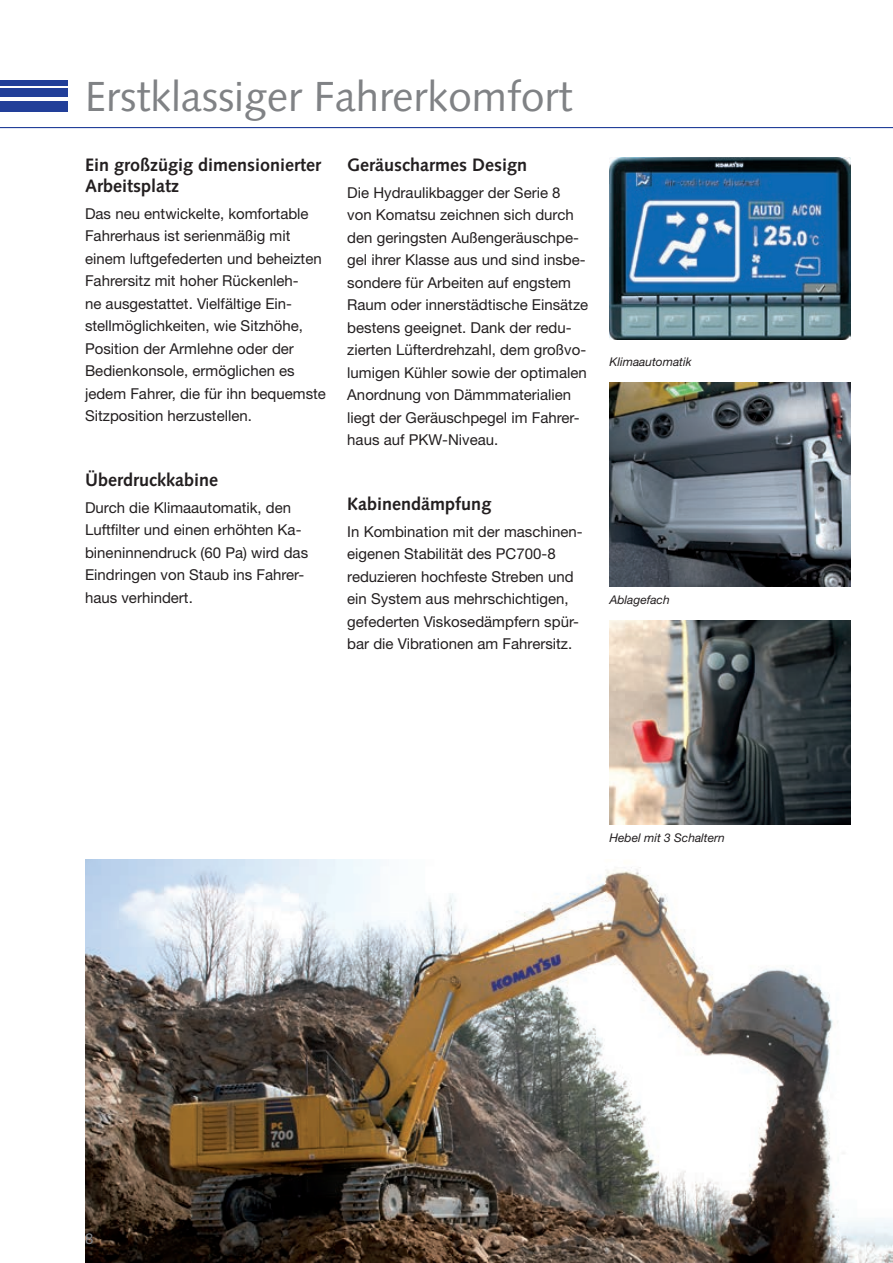
<style>
.page{position:relative;width:893px;height:1263px;background:#fff}
.page>*{position:absolute;margin:0;border:0;box-sizing:border-box;transform-origin:0 0}
.t1{font:42px "Syntax LTCE";color:#808285}
.t2{font:700 18px/21px "Syntax LTCE";color:#231f20}
.t3{font:15px/22.5px "Helvetica Neue LT Pro";color:#231f20}
.t4{font:15px "Helvetica Neue LT Pro";color:#808285}
.t5{font:italic 12px "Helvetica Neue LT Pro";color:#231f20}
</style>
<div class="page">
<img style="left:85px;top:859px;width:808px;height:404px">
<hr style="left:0;top:127px;width:893px;height:1px;background:#223f99">
<div style="left:0;top:101px;width:68px;height:10px;background:#223f99"></div>
<div style="left:0;top:89px;width:68px;height:8px;background:#223f99"></div>
<div style="left:0;top:80px;width:68px;height:5px;background:#223f99"></div>
<img style="left:609px;top:383px;width:241px;height:204px">
<img style="left:609px;top:621px;width:241px;height:204px">
<img style="left:609px;top:157px;width:241px;height:182px">
<h1 class="t1" style="left:85px;top:72px;width:489px">Erstklassiger Fahrerkomfort</h1>
<p class="t2" style="left:85px;top:154px;width:238px">Ein großzügig dimensionierter<br>Arbeitsplatz</p>
<p class="t3" style="left:85px;top:202px;width:242px">Das neu entwickelte, komfortable Fahrerhaus ist serienmäßig mit einem luftgefederten und beheizten Fahrersitz mit hoher Rückenleh-<br>ne ausgestattet. Vielfältige Ein&shy;stellmöglichkeiten, wie Sitzhöhe, Position der Armlehne oder der Bedienkonsole, ermöglichen es jedem Fahrer, die für ihn bequemste Sitzposition herzustellen.</p>
<p class="t2" style="left:347px;top:154px;width:181px">Geräuscharmes Design</p>
<p class="t3" style="left:347px;top:181px;width:242px">Die Hydraulikbagger der Serie 8 von Komatsu zeichnen sich durch den geringsten Außengeräuschpe&shy;gel ihrer Klasse aus und sind insbe&shy;sondere für Arbeiten auf engstem Raum oder innerstädtische Einsätze bestens geeignet. Dank der redu&shy;zierten Lüfterdrehzahl, dem großvo&shy;lumigen Kühler sowie der optimalen Anordnung von Dämmmaterialien liegt der Geräuschpegel im Fahrer&shy;haus auf PKW-Niveau.</p>
<p class="t2" style="left:85px;top:469px;width:135px">Überdruckkabine</p>
<p class="t3" style="left:85px;top:496px;width:225px">Durch die Klimaautomatik, den<br>Luftfilter und einen erhöhten Ka&shy;bineninnendruck (60 Pa) wird das<br>Eindringen von Staub ins Fahrer&shy;haus verhindert.</p>
<p class="t2" style="left:347px;top:493px;width:146px">Kabinendämpfung</p>
<p class="t3" style="left:347px;top:520px;width:237px">In Kombination mit der maschinen&shy;eigenen Stabilität des PC700-8 reduzieren hochfeste Streben und ein System aus mehrschichtigen, gefederten Viskosedämpfern spür&shy;bar die Vibrationen am Fahrersitz.</p>
<p class="t5" style="left:609px;top:354px;width:84px">Klimaautomatik</p>
<p class="t5" style="left:609px;top:592px;width:62px">Ablagefach</p>
<p class="t5" style="left:609px;top:830px;width:117px">Hebel mit 3 Schaltern</p>
<p class="t4" style="left:85px;top:1229px;width:10px">8</p>
</div>
